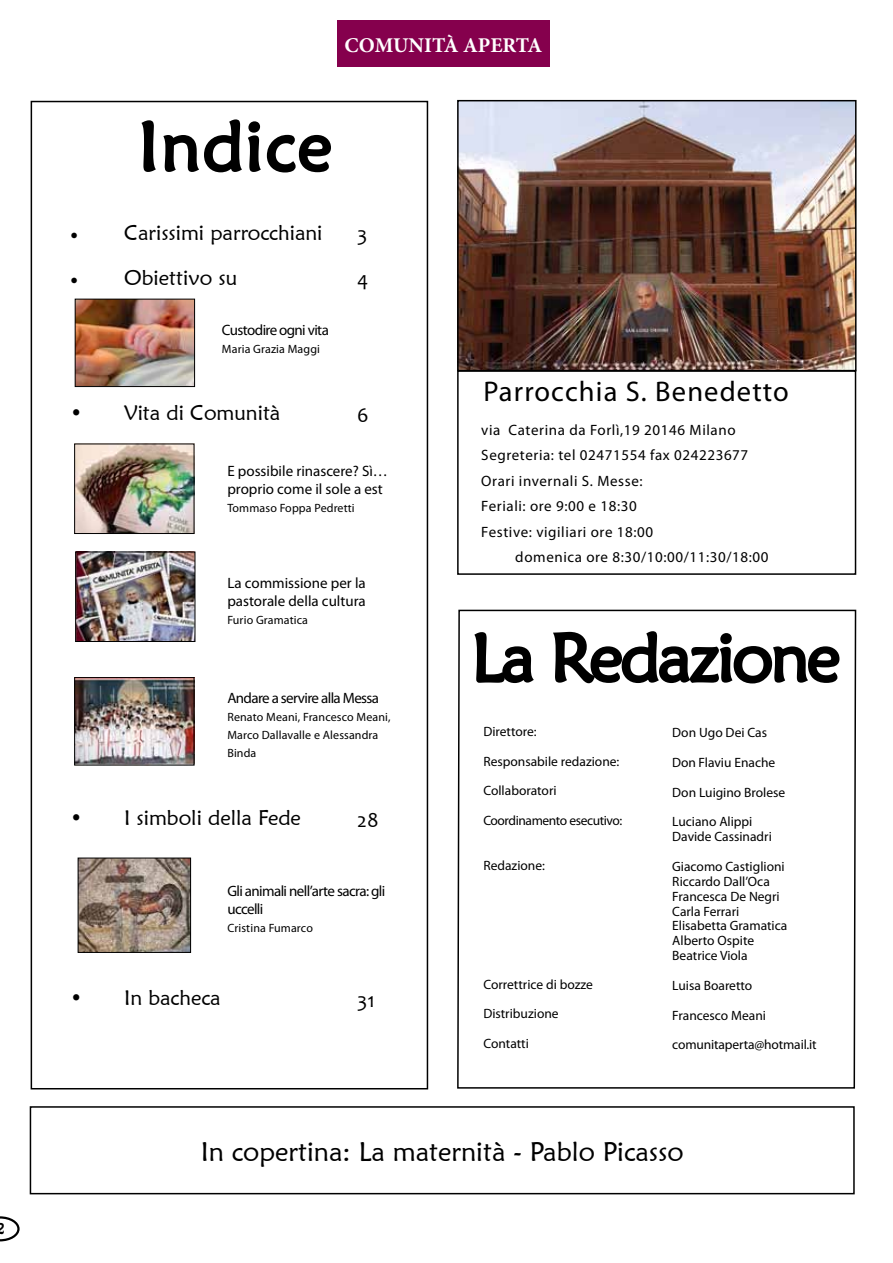
<style>
.page{position:relative;width:893px;height:1263px;background:#fff}
.page>*{position:absolute;margin:0;border:0;box-sizing:border-box;transform-origin:0 0}
.t1{font:69px "Maiandra GD";letter-spacing:.04em;color:#000}
.t2{font:67.5px "Maiandra GD";letter-spacing:-.03em;color:#000}
.t3{font:28.5px "Myriad Pro";letter-spacing:.04em;color:#000}
.t4{font:27px "Maiandra GD";color:#000}
.t5{font:21px "Maiandra GD";color:#000}
.t6{font:700 21px "Minion Pro";color:#fff}
.t7{font:21px/45px "Candara";color:#000}
.t8{font:15px/25.5px "Myriad Pro";letter-spacing:.04em;color:#000}
.t9{font:15px/18px "Myriad Pro";color:#000}
.t10{font:15px/18px "Myriad Pro";letter-spacing:-.04em;color:#000}
.t11{font:13.5px/14.9px "Myriad Pro";color:#000}
.t12{font:13.5px/29.7px "Myriad Pro";letter-spacing:-.03em;color:#000}
.t13{font:13.5px "Hobo Std";color:#000}
.t14{font:12px/18px "Myriad Pro";letter-spacing:.01em;color:#000}
.s1{font-family:"Minion Pro"}
</style>
<div class="page">
<svg style="left:0;top:1216px;width:20px;height:25px"></svg>
<div style="left:337px;top:21px;width:213px;height:46px;background:#85004d"></div>
<svg style="left:457px;top:609px;width:400px;height:480px"></svg>
<img style="left:460px;top:103px;width:393px;height:265px">
<div style="left:457px;top:100px;width:399px;height:271px;border:2px solid #000"></div>
<div style="left:31px;top:101px;width:397px;height:988px;border:2px solid #000"></div>
<svg style="left:141px;top:119px;width:190px;height:54px"></svg>
<div style="left:457px;top:370px;width:399px;height:205px;border:2px solid #000"></div>
<img style="left:77px;top:554px;width:116px;height:86px">
<div style="left:75px;top:552px;width:120px;height:90px;border:1px solid #000"></div>
<img style="left:77px;top:301px;width:116px;height:84px">
<div style="left:75px;top:299px;width:120px;height:88px;border:1px solid #000"></div>
<svg style="left:472px;top:629px;width:369px;height:441px"></svg>
<img style="left:76px;top:679px;width:116px;height:84px">
<div style="left:74px;top:677px;width:120px;height:88px;border:1px solid #000"></div>
<img style="left:76px;top:446px;width:116px;height:86px">
<div style="left:74px;top:444px;width:120px;height:90px;border:1px solid #000"></div>
<img style="left:80px;top:860px;width:109px;height:91px">
<div style="left:78px;top:858px;width:113px;height:95px;border:1px solid #000"></div>
<div style="left:30px;top:1106px;width:825px;height:88px;border:2px solid #000"></div>
<p class="t13" style="left:-4px;top:1219px;width:9px">2</p>
<h3 class="t6" style="left:344px;top:30px;width:199px">COMUNITÀ APERTA</h3>
<h1 class="t1" style="left:138px;top:104px;width:195px">Indice</h1>
<h3 class="t5" style="left:70px;top:220px;width:254px"><span class="s1">•</span> Carissimi parrocchiani</h3>
<h3 class="t5" style="left:70px;top:265px;width:168px"><span class="s1">•</span> Obiettivo su</h3>
<p class="t10" style="left:222px;top:321px;width:108px">Custodire ogni vita</p>
<p class="t14" style="left:222px;top:340px;width:99px">Maria Grazia Maggi</p>
<h3 class="t7" style="left:357px;top:212px;width:13px">3<br>4</h3>
<h3 class="t5" style="left:70px;top:400px;width:212px">• Vita di Comunità</h3>
<h3 class="t7" style="left:357px;top:392px;width:13px">6</h3>
<p class="t9" style="left:227px;top:462px;width:162px">E possibile rinascere? Sì… proprio come il sole a est</p>
<p class="t14" style="left:227px;top:499px;width:129px">Tommaso Foppa Pedretti</p>
<p class="t9" style="left:227px;top:573px;width:140px">La commissione per la pastorale della cultura</p>
<p class="t14" style="left:227px;top:610px;width:82px">Furio Gramatica</p>
<p class="t10" style="left:227px;top:689px;width:153px">Andare a servire alla Messa</p>
<p class="t14" style="left:227px;top:708px;width:165px">Renato Meani, Francesco Meani,<br>Marco Dallavalle e Alessandra<br>Binda</p>
<h3 class="t5" style="left:70px;top:805px;width:232px">• I simboli della Fede</h3>
<h3 class="t7" style="left:357px;top:797px;width:23px">28</h3>
<p class="t10" style="left:227px;top:882px;width:159px">Gli animali nell’arte sacra: gli uccelli</p>
<p class="t14" style="left:227px;top:919px;width:87px">Cristina Fumarco</p>
<h3 class="t5" style="left:70px;top:985px;width:152px">• In bacheca</h3>
<h3 class="t7" style="left:357px;top:977px;width:19px">31</h3>
<h3 class="t3" style="left:483px;top:374px;width:307px">Parrocchia S. Benedetto</h3>
<p class="t8" style="left:481px;top:416px;width:268px">via Caterina da Forlì,19 20146 Milano<br>Segreteria: tel 02471554 fax 024223677<br>Orari invernali S. Messe:<br>Feriali: ore 9:00 e 18:30<br>Festive: vigiliari ore 18:00</p>
<p class="t8" style="left:515px;top:544px;width:255px">domenica ore 8:30/10:00/11:30/18:00</p>
<h2 class="t2" style="left:472px;top:616px;width:370px">La Redazione</h2>
<p class="t11" style="left:483px;top:716px;width:138px;line-height:29.7px">Direttore:<br>Responsabile redazione:</p>
<p class="t12" style="left:483px;top:776px;width:140px">Collaboratori<br>Coordinamento esecutivo:</p>
<p class="t11" style="left:483px;top:857px;width:63px">Redazione:</p>
<p class="t11" style="left:483px;top:976px;width:111px">Correttrice di bozze</p>
<p class="t11" style="left:483px;top:1006px;width:77px">Distribuzione</p>
<p class="t11" style="left:483px;top:1036px;width:47px">Contatti</p>
<p class="t11" style="left:672px;top:725px;width:96px">Don Ugo Dei Cas</p>
<p class="t11" style="left:672px;top:747px;width:115px;line-height:29.7px">Don Flaviu Enache<br>Don Luigino Brolese</p>
<p class="t11" style="left:672px;top:814px;width:101px">Luciano Alippi<br>Davide Cassinadri</p>
<p class="t11" style="left:672px;top:859px;width:117px">Giacomo Castiglioni<br>Riccardo Dall’Oca<br>Francesca De Negri<br>Carla Ferrari<br>Elisabetta Gramatica<br>Alberto Ospite<br>Beatrice Viola</p>
<p class="t11" style="left:672px;top:970px;width:95px;line-height:29.7px">Luisa Boaretto<br>Francesco Meani</p>
<p class="t11" style="left:672px;top:1037px;width:146px">comunitaperta@hotmail.it</p>
<h3 class="t4" style="left:201px;top:1134px;width:484px">In copertina: La maternità - Pablo Picasso</h3>
</div>
